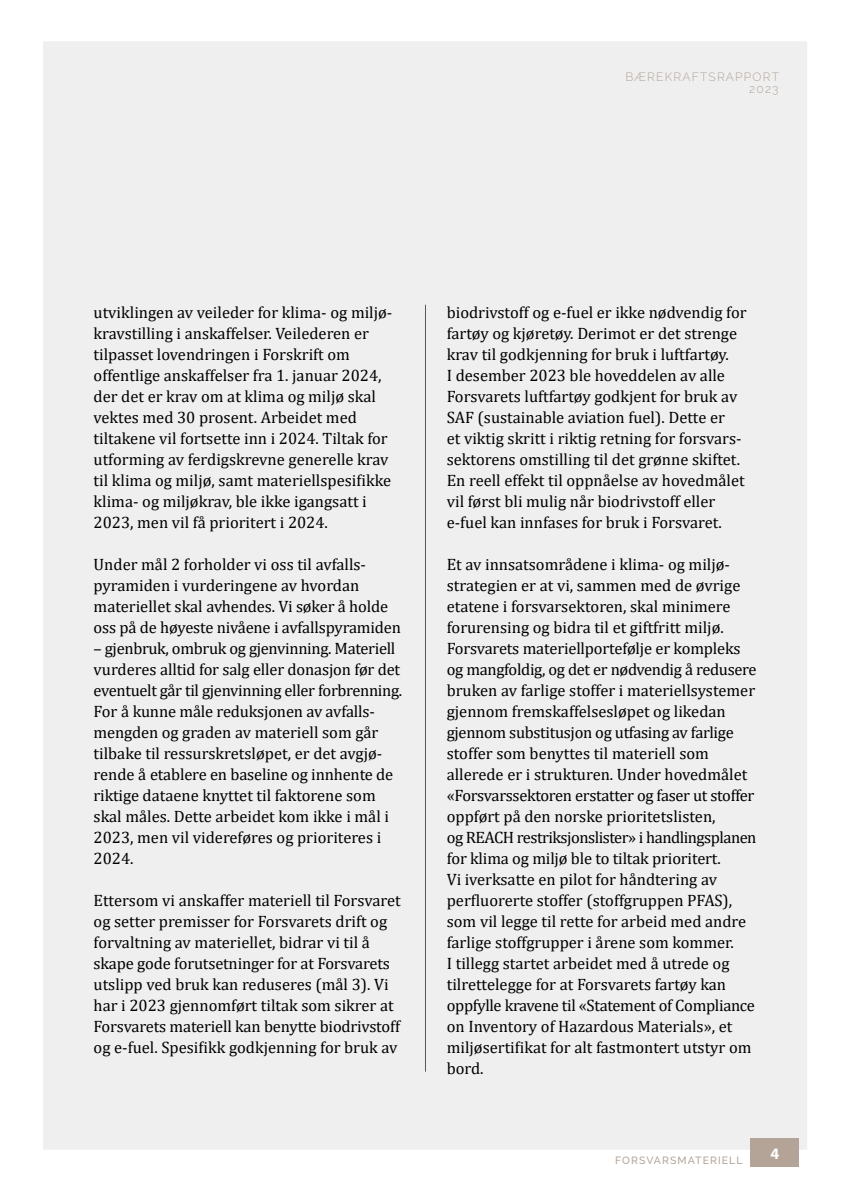
<style>
.page{position:relative;width:851px;height:1191px;background:#fff}
.page>*{position:absolute;margin:0;border:0;box-sizing:border-box;transform-origin:0 0}
.Brødtekst{font:16.5px/21px "Cambria";color:#000}
.t1{font:700 15.9px "Myriad Pro";color:#fff}
.t2{font:300 12px/12px "Raleway";letter-spacing:.1em;color:#b4a497;text-align:right}
.t3{font:500 10.5px "Raleway";letter-spacing:.1em;color:#b4a497}
</style>
<div class="page">
<div style="left:43px;top:41px;width:764px;height:1109px;background:#efeff0"></div>
<div style="left:750px;top:1138px;width:49px;height:29px;background:#b4a497"></div>
<p class="t2" style="left:625px;top:70px;width:155px">BÆREKRAFTSRAPPORT<br>2023</p>
<p class="Brødtekst" style="left:94px;top:301px;width:300px">utviklingen av veileder for klima- og miljø&shy;kravstilling i anskaffelser. Veilederen er tilpasset lovendringen i Forskrift om offentlige anskaffelser fra 1. januar 2024, der det er krav om at klima og miljø skal vektes med 30 prosent. Arbeidet med tiltakene vil fortsette inn i 2024. Tiltak for utforming av ferdigskrevne generelle krav til klima og miljø, samt materiellspesifikke klima- og miljøkrav, ble ikke igangsatt i 2023, men vil få prioritert i 2024.</p>
<p class="Brødtekst" style="left:94px;top:553px;width:309px">Under mål 2 forholder vi oss til avfalls&shy;pyramiden i vurderingene av hvordan materiellet skal avhendes. Vi søker å holde oss på de høyeste nivåene i avfallspyramiden</p>
<p class="Brødtekst" style="left:94px;top:637px;width:310px">– gjenbruk, ombruk og gjenvinning. Materiell vurderes alltid for salg eller donasjon før det eventuelt går til gjenvinning eller forbrenning.<br>For å kunne måle reduksjonen av avfalls&shy;mengden og graden av materiell som går tilbake til ressurskretsløpet, er det avgjø&shy;rende å etablere en baseline og innhente de riktige dataene knyttet til faktorene som skal måles. Dette arbeidet kom ikke i mål i 2023, men vil videreføres og prioriteres i 2024.</p>
<p class="Brødtekst" style="left:94px;top:889px;width:308px">Ettersom vi anskaffer materiell til Forsvaret og setter premisser for Forsvarets drift og forvaltning av materiellet, bidrar vi til å skape gode forutsetninger for at Forsvarets utslipp ved bruk kan reduseres (mål 3). Vi har i 2023 gjennomført tiltak som sikrer at Forsvarets materiell kan benytte biodrivstoff og e-fuel. Spesifikk godkjenning for bruk av</p>
<p class="Brødtekst" style="left:446px;top:301px;width:301px">biodrivstoff og e-fuel er ikke nødvendig for fartøy og kjøretøy. Derimot er det strenge krav til godkjenning for bruk i luftfartøy.<br>I desember 2023 ble hoveddelen av alle Forsvarets luftfartøy godkjent for bruk av SAF (sustainable aviation fuel). Dette er<br>et viktig skritt i riktig retning for forsvars&shy;sektorens omstilling til det grønne skiftet.<br>En reell effekt til oppnåelse av hovedmålet vil først bli mulig når biodrivstoff eller e-fuel kan innfases for bruk i Forsvaret.</p>
<p class="Brødtekst" style="left:446px;top:553px;width:311px">Et av innsatsområdene i klima- og miljø&shy;strategien er at vi, sammen med de øvrige etatene i forsvarsektoren, skal minimere forurensing og bidra til et giftfritt miljø.<br>Forsvarets materiellportefølje er kompleks og mangfoldig, og det er nødvendig å redusere bruken av farlige stoffer i materiellsystemer gjennom fremskaffelsesløpet og likedan gjennom substitusjon og utfasing av farlige stoffer som benyttes til materiell som allerede er i strukturen. Under hovedmålet «Forsvarssektoren erstatter og faser ut stoffer oppført på den norske prioritetslisten,<br>og REACH restriksjonslister» i handlingsplanen for klima og miljø ble to tiltak prioritert.<br>Vi iverksatte en pilot for håndtering av perfluorerte stoffer (stoffgruppen PFAS), som vil legge til rette for arbeid med andre farlige stoffgrupper i årene som kommer.<br>I tillegg startet arbeidet med å utrede og tilrettelegge for at Forsvarets fartøy kan oppfylle kravene til «Statement of Compliance on Inventory of Hazardous Materials», et miljøsertifikat for alt fastmontert utstyr om bord.</p>
<p class="t3" style="left:615px;top:1153px;width:129px">FORSVARSMATERIELL</p>
<p class="t1" style="left:770px;top:1143px;width:10px">4</p>
</div>
